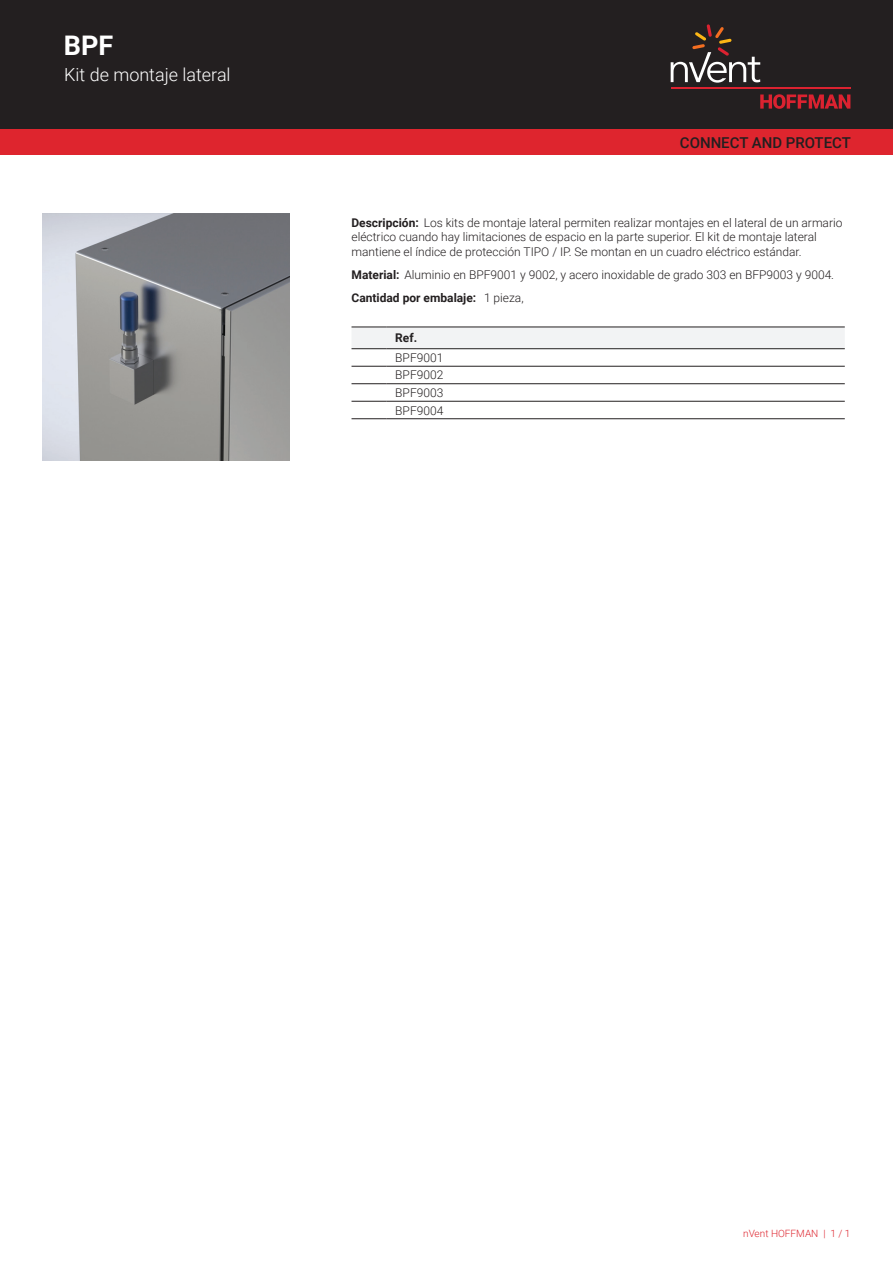
<style>
.page{position:relative;width:893px;height:1263px;background:#fff}
.page>*{position:absolute;margin:0;border:0;box-sizing:border-box;transform-origin:0 0}
.t1{font:700 27px "Roboto";color:#fff}
.t2{font:300 18px "Roboto";color:#fff}
.t3{font:500 15px "Roboto";color:#231f20}
.t4{font:300 12px/17.5px "Roboto";color:#231f20}
.t5{font:700 12px "Roboto";color:#231f20}
.t6{font:300 10.05px "Roboto";color:#de252e}
.s1{font-weight:700}
</style>
<div class="page">
<div style="left:0;top:0;width:893px;height:129px;background:#231f20"></div>
<svg style="left:760px;top:94px;width:90px;height:15px"></svg>
<hr style="left:671px;top:88px;width:179px;height:1px;background:#db2230">
<svg style="left:671px;top:24px;width:89px;height:59px"></svg>
<div style="left:0;top:129px;width:893px;height:26px;background:#de252e"></div>
<div style="left:352px;top:328px;width:493px;height:20px;background:#f2f3f4"></div>
<hr style="left:351px;top:327px;width:36px;height:1px;background:#231f20">
<hr style="left:387px;top:327px;width:458px;height:1px;background:#231f20">
<hr style="left:351px;top:366px;width:36px;height:1px;background:#231f20">
<hr style="left:387px;top:366px;width:458px;height:1px;background:#231f20">
<hr style="left:351px;top:383px;width:36px;height:1px;background:#231f20">
<hr style="left:387px;top:383px;width:458px;height:1px;background:#231f20">
<hr style="left:351px;top:401px;width:36px;height:1px;background:#231f20">
<hr style="left:387px;top:401px;width:458px;height:1px;background:#231f20">
<hr style="left:351px;top:418px;width:36px;height:1px;background:#231f20">
<hr style="left:387px;top:418px;width:458px;height:1px;background:#231f20">
<hr style="left:351px;top:348px;width:36px;height:1px;background:#231f20">
<hr style="left:387px;top:348px;width:458px;height:1px;background:#231f20">
<img style="left:43px;top:213px;width:246px;height:247px">
<h1 class="t1" style="left:64px;top:27px;width:51px">BPF</h1>
<h2 class="t2" style="left:64px;top:62px;width:168px">Kit de montaje lateral</h2>
<p class="t3" style="left:680px;top:132px;width:173px">CONNECT AND PROTECT</p>
<p class="t4" style="left:351px;top:215px;width:492px;line-height:14.4px"><span class="s1">Descripción:</span> Los kits de montaje lateral permiten realizar montajes en el lateral de un armario eléctrico cuando hay limitaciones de espacio en la parte superior. El kit de montaje lateral mantiene el índice de protección TIPO / IP. Se montan en un cuadro eléctrico estándar.</p>
<p class="t4" style="left:351px;top:262px;width:484px;line-height:23px"><span class="s1">Material:</span> Aluminio en BPF9001 y 9002, y acero inoxidable de grado 303 en BFP9003 y 9004.<br><span class="s1">Cantidad por embalaje:</span> 1 pieza,</p>
<p class="t5" style="left:395px;top:330px;width:23px">Ref.</p>
<p class="t4" style="left:395px;top:348px;width:50px;text-align:justify">BPF9001<br>BPF9002<br>BPF9003<br>BPF9004</p>
<p class="t6" style="left:743px;top:1226px;width:109px">nVent HOFFMAN | 1 / 1</p>
</div>
